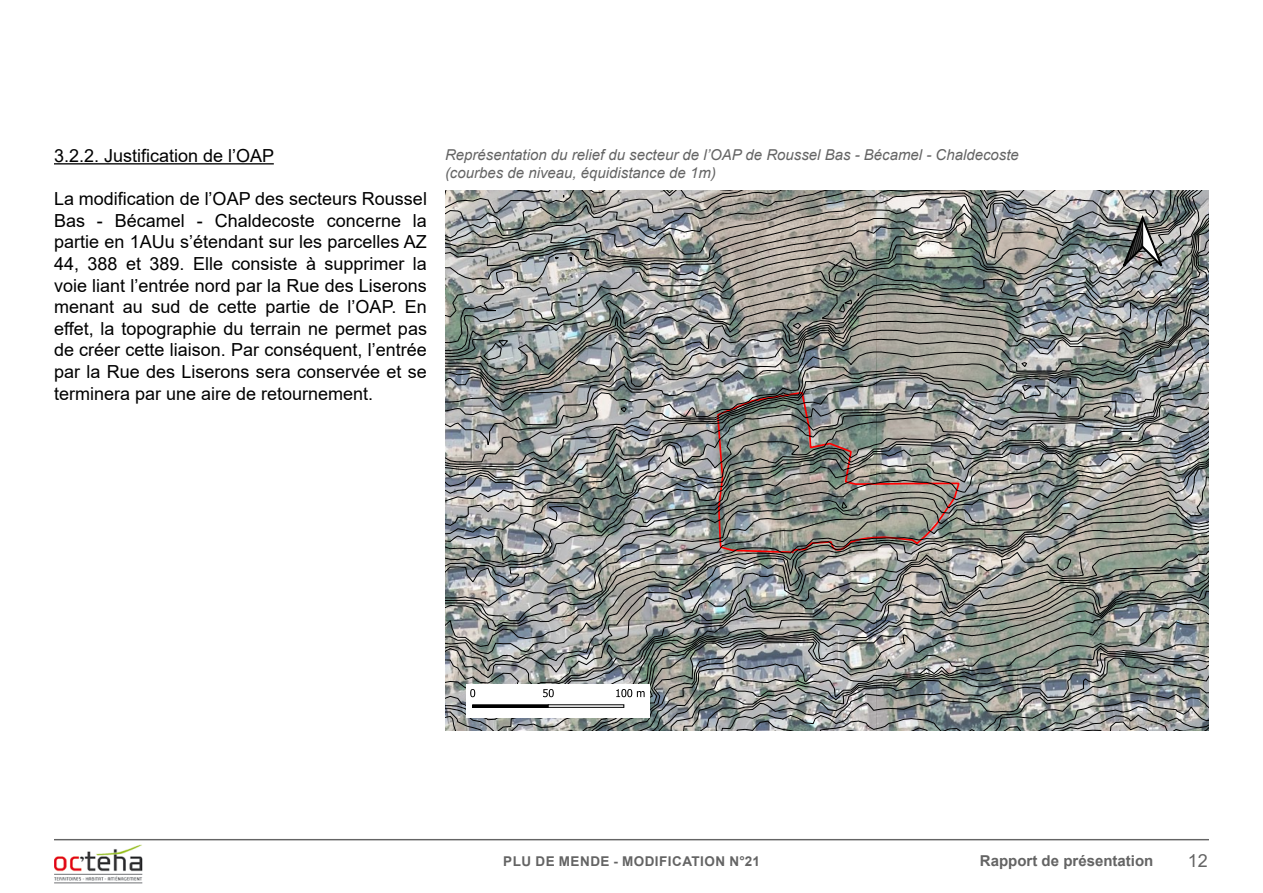
<style>
.page{position:relative;width:1263px;height:893px;background:#fff}
.page>*{position:absolute;margin:0;border:0;box-sizing:border-box;transform-origin:0 0}
.t1{font:18px/21.6px "Arial";color:#000;text-align:justify}
.t2{font:18px "Arial";color:#646464}
.t3{font:italic 15px/18px "Arial";color:#646464}
.t4{font:700 15px "Arial";color:#646464}
.t5{font:700 13.5px "Arial";color:#646464}
</style>
<div class="page">
<hr style="left:54px;top:839px;width:1155px;height:1px;background:#646464">
<img style="left:54px;top:844px;width:89px;height:40px">
<svg style="left:676px;top:720px;width:532px;height:10px;background:#8d9393"></svg>
<svg style="left:445px;top:561px;width:763px;height:159px;background:#8b8f8c"></svg>
<img style="left:445px;top:406px;width:763px;height:155px">
<svg style="left:445px;top:282px;width:763px;height:124px;background:#8c8f8d"></svg>
<div style="left:466px;top:684px;width:183px;height:33px;background:#fff"></div>
<div style="left:472px;top:704px;width:152px;height:4px;border:1px solid #000"></div>
<svg style="left:470px;top:689px;width:5px;height:8px"></svg>
<svg style="left:543px;top:689px;width:11px;height:8px"></svg>
<svg style="left:616px;top:689px;width:29px;height:8px"></svg>
<svg style="left:445px;top:190px;width:763px;height:92px;background:#939490"></svg>
<hr style="left:54px;top:163px;width:220px;height:1px;background:#000">
<p class="t1" style="left:54px;top:145px;width:222px">3.2.2. Justification de l’OAP</p>
<p class="t1" style="left:54px;top:188px;width:374px">La modification de l’OAP des secteurs Roussel Bas - Bécamel - Chaldecoste concerne la partie en 1AUu s’étendant sur les parcelles AZ 44, 388 et 389. Elle consiste à supprimer la voie liant l’entrée nord par la Rue des Liserons menant au sud de cette partie de l’OAP. En effet, la topographie du terrain ne permet pas de créer cette liaison. Par conséquent, l’entrée par la Rue des Liserons sera conservée et se terminera par une aire de retournement.</p>
<p class="t3" style="left:445px;top:146px;width:575px">Représentation du relief du secteur de l’OAP de Roussel Bas - Bécamel - Chaldecoste (courbes de niveau, équidistance de 1m)</p>
<p class="t5" style="left:503px;top:851px;width:67px">PLU DE MENDE</p>
<p class="t5" style="left:614px;top:851px;width:18px">- MODIFICATION</p>
<p class="t5" style="left:729px;top:851px;width:32px">N°21</p>
<p class="t4" style="left:980px;top:850px;width:175px">RAPPORT DE PRÉSENTATION</p>
<p class="t2" style="left:1188px;top:849px;width:22px">12</p>
</div>
